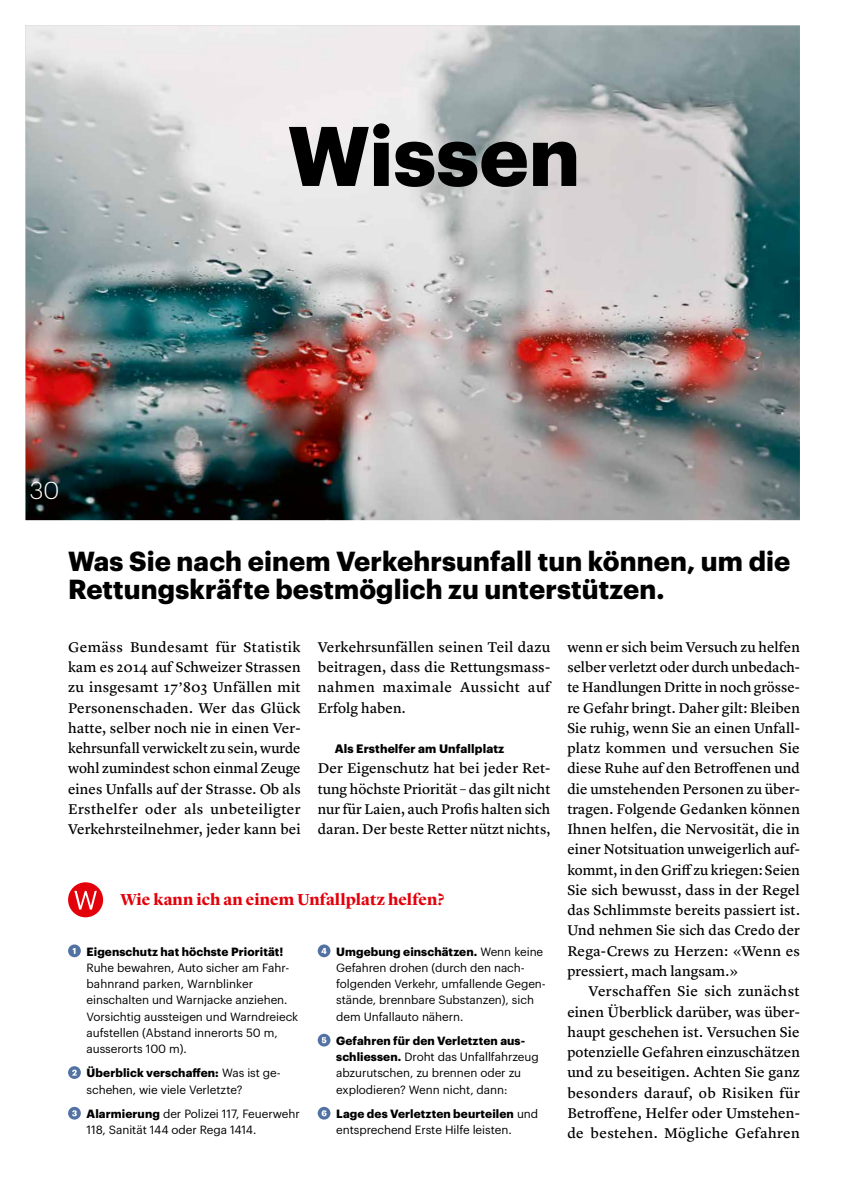
<style>
.page{position:relative;width:851px;height:1191px;background:#fff}
.page>*{position:absolute;margin:0;border:0;box-sizing:border-box;transform-origin:0 0}
.t1{font:700 82.5px "Graphik";color:#000}
.t2{font:700 27px/28.3px "Graphik";letter-spacing:.005em;color:#000}
.t3{font:300 24px "Graphik";color:#fff}
.t4{font:700 16.5px "Lyon Display";letter-spacing:.005em;color:#e3000b}
.t5{font:14.7px/20.2px "Lyon Text Regular No.2";letter-spacing:.005em;color:#000;text-align:justify}
.t6{font:700 12px "Graphik";letter-spacing:.01em;color:#000}
.t7{font:11.7px/16.2px "Graphik";letter-spacing:-.005em;color:#000}
.s1{font-weight:700}
</style>
<div class="page">
<img style="left:26px;top:26px;width:773px;height:494px">
<svg style="left:68px;top:944px;width:13px;height:13px"></svg>
<svg style="left:73px;top:948px;width:2px;height:6px"></svg>
<div style="left:68px;top:1066px;width:13px;height:13px;background:#5272a3;border-radius:50%"></div>
<svg style="left:72px;top:1069px;width:5px;height:6px"></svg>
<svg style="left:68px;top:1106px;width:13px;height:13px"></svg>
<svg style="left:72px;top:1110px;width:5px;height:6px"></svg>
<svg style="left:317px;top:944px;width:13px;height:13px"></svg>
<svg style="left:321px;top:948px;width:5px;height:6px"></svg>
<svg style="left:317px;top:1033px;width:13px;height:13px"></svg>
<svg style="left:321px;top:1037px;width:5px;height:6px"></svg>
<svg style="left:317px;top:1106px;width:13px;height:13px"></svg>
<svg style="left:321px;top:1110px;width:5px;height:6px"></svg>
<div style="left:68px;top:882px;width:35px;height:35px;background:#e3000b;border-radius:50%"></div>
<svg style="left:74px;top:891px;width:23px;height:18px"></svg>
<h2 class="t1" style="left:288px;top:92px;width:294px">Wissen</h2>
<h3 class="t3" style="left:30px;top:473px;width:31px">30</h3>
<p class="t2" style="left:68px;top:544px;width:723px">Was Sie nach einem Verkehrsunfall tun können, um die<br>Rettungskräfte bestmöglich zu unterstützen.</p>
<p class="t5" style="left:68px;top:635px;width:234px">Gemäss Bundesamt für Statistik kam es 2014 auf Schweizer Strassen zu insgesamt 17’803 Unfällen mit Personenschaden. Wer das Glück hatte, selber noch nie in einen Ver&shy;kehrsunfall verwickelt zu sein, wurde wohl zumindest schon einmal Zeuge eines Unfalls auf der Strasse. Ob als Ersthelfer oder als unbeteiligter Verkehrsteilnehmer, jeder kann bei</p>
<p class="t5" style="left:317px;top:635px;width:234px">Verkehrsunfällen seinen Teil dazu beitragen, dass die Rettungsmass&shy;nahmen maximale Aussicht auf Erfolg haben.</p>
<h3 class="t6" style="left:334px;top:739px;width:171px">Als Ersthelfer am Unfallplatz</h3>
<p class="t5" style="left:317px;top:757px;width:234px">Der Eigenschutz hat bei jeder Ret&shy;tung höchste Priorität – das gilt nicht nur für Laien, auch Profis halten sich daran. Der beste Retter nützt nichts,</p>
<h3 class="t4" style="left:120px;top:887px;width:326px">Wie kann ich an einem Unfallplatz helfen?</h3>
<p class="t7" style="left:87px;top:942px;width:213px"><span class="s1">Eigenschutz hat höchste Priorität!<br></span>Ruhe bewahren, Auto sicher am Fahr&shy;bahnrand parken, Warnblinker einschalten und Warnjacke anziehen.<br>Vorsichtig aussteigen und Warndreieck aufstellen (Abstand innerorts 50 m, ausserorts 100 m).</p>
<p class="t7" style="left:87px;top:1064px;width:194px"><span class="s1">Überblick verschaffen:</span> Was ist ge&shy;schehen, wie viele Verletzte?</p>
<p class="t7" style="left:87px;top:1104px;width:215px"><span class="s1">Alarmierung</span> der Polizei 117, Feuerwehr<br>118, Sanität 144 oder Rega 1414.</p>
<p class="t7" style="left:336px;top:942px;width:210px"><span class="s1">Umgebung einschätzen.</span> Wenn keine Gefahren drohen (durch den nach&shy;folgenden Verkehr, umfallende Gegen&shy;stände, brennbare Substanzen), sich dem Unfallauto nähern.</p>
<p class="t7" style="left:336px;top:1031px;width:204px"><span class="s1">Gefahren für den Verletzten aus&shy;schliessen.</span> Droht das Unfallfahrzeug abzurutschen, zu brennen oder zu explodieren? Wenn nicht, dann:</p>
<p class="t7" style="left:336px;top:1104px;width:203px"><span class="s1">Lage des Verletzten beurteilen</span> und entsprechend Erste Hilfe leisten.</p>
<p class="t5" style="left:567px;top:635px;width:234px">wenn er sich beim Versuch zu helfen selber verletzt oder durch unbedach&shy;te Handlungen Dritte in noch grösse&shy;re Gefahr bringt. Daher gilt: Bleiben Sie ruhig, wenn Sie an einen Unfall&shy;platz kommen und versuchen Sie diese Ruhe auf den Betroffenen und die umstehenden Personen zu über&shy;tragen. Folgende Gedanken können Ihnen helfen, die Nervosität, die in einer Notsituation unweigerlich auf&shy;kommt, in den Griff zu kriegen: Seien Sie sich bewusst, dass in der Regel das Schlimmste bereits passiert ist.<br>Und nehmen Sie sich das Credo der Rega-Crews zu Herzen: «Wenn es pressiert, mach langsam.»</p>
<p class="t5" style="left:567px;top:980px;width:234px;text-indent:21px">Verschaffen Sie sich zunächst einen Überblick darüber, was über&shy;haupt geschehen ist. Versuchen Sie potenzielle Gefahren einzuschätzen und zu beseitigen. Achten Sie ganz besonders darauf, ob Risiken für Betroffene, Helfer oder Umstehen&shy;de bestehen. Mögliche Gefahren</p>
</div>
